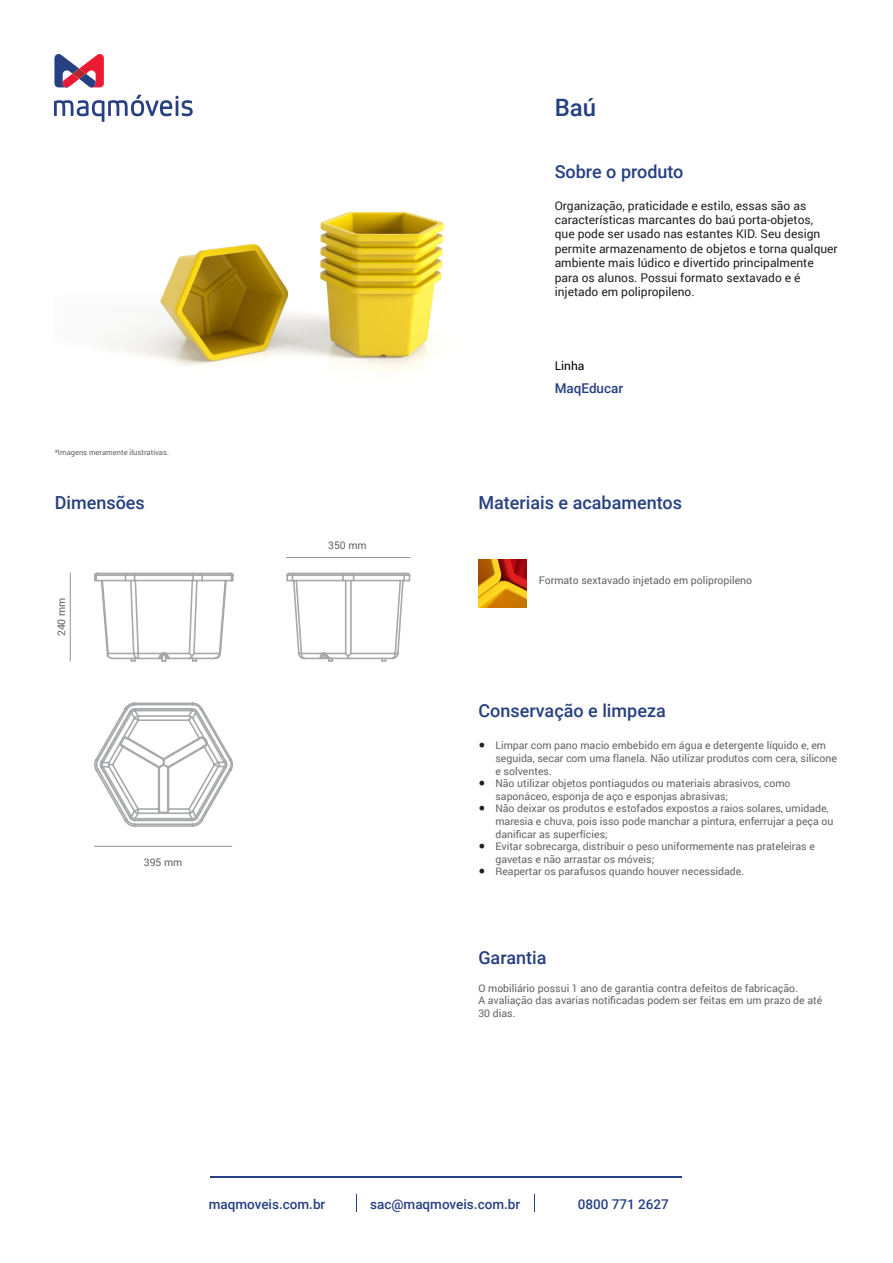
<style>
.page{position:relative;width:893px;height:1263px;background:#fff}
.page>*{position:absolute;margin:0;border:0;box-sizing:border-box;transform-origin:0 0}
.t1{font:500 24px "Roboto";color:#264081}
.t2{font:500 18px "Roboto";color:#264081}
.t3{font:500 13.5px "Roboto";color:#264081}
.t4{font:12px/14.4px "Roboto";color:#231f20}
.t5{font:12px "Roboto";color:#000001}
.t6{font:10.5px/12.6px "Roboto";color:#636366}
.t7{font:7.5px "Roboto";color:#636366}
.s1{font-family:"Minion Pro";font-size:18px;color:#231f20}
</style>
<div class="page">
<img style="left:102px;top:212px;width:342px;height:160px">
<hr style="left:94px;top:846px;width:138px;height:1px;background:#939598">
<hr style="left:286px;top:557px;width:124px;height:1px;background:#939598">
<hr style="left:70px;top:573px;width:1px;height:88px;background:#939598">
<svg style="left:54px;top:95px;width:139px;height:27px"></svg>
<svg style="left:54px;top:54px;width:50px;height:33px"></svg>
<img style="left:479px;top:559px;width:48px;height:48px">
<svg style="left:94px;top:572px;width:317px;height:90px"></svg>
<svg style="left:94px;top:702px;width:139px;height:125px"></svg>
<hr style="left:211px;top:1176px;width:471px;height:1px;background:#264081">
<svg style="left:356px;top:1194px;width:1px;height:18px"></svg>
<svg style="left:534px;top:1194px;width:1px;height:18px"></svg>
<p class="t7" style="left:55px;top:447px;width:116px">*Imagens meramente ilustrativas.</p>
<h2 class="t2" style="left:55px;top:489px;width:92px">Dimensões</h2>
<p class="t6" style="left:55px;top:636px;width:40px;rotate:-90deg">240 mm</p>
<p class="t6" style="left:144px;top:855px;width:40px">395 mm</p>
<p class="t6" style="left:328px;top:538px;width:40px">350 mm</p>
<h1 class="t1" style="left:555px;top:91px;width:43px">Baú</h1>
<h2 class="t2" style="left:555px;top:159px;width:130px">Sobre o produto</h2>
<p class="t4" style="left:555px;top:198px;width:285px">Organização, praticidade e estilo, essas são as características marcantes do baú porta-objetos,<br>que pode ser usado nas estantes KID. Seu design permite armazenamento de objetos e torna qualquer ambiente mais lúdico e divertido principalmente para os alunos. Possui formato sextavado e é injetado em polipropileno.</p>
<p class="t5" style="left:555px;top:358px;width:31px">Linha</p>
<p class="t3" style="left:555px;top:378px;width:70px">MaqEducar</p>
<h2 class="t2" style="left:478px;top:489px;width:205px">Materiais e acabamentos</h2>
<p class="t6" style="left:539px;top:573px;width:215px">Formato sextavado injetado em polipropileno</p>
<h2 class="t2" style="left:478px;top:698px;width:189px">Conservação e limpeza</h2>
<p class="t6" style="left:495px;top:739px;width:343px;text-indent:-17px"><span class="s1">•</span> Limpar com pano macio embebido em água e detergente líquido e, em seguida, secar com uma flanela. Não utilizar produtos com cera, silicone e solventes.</p>
<p class="t6" style="left:495px;top:777px;width:297px;text-indent:-17px"><span class="s1">•</span> Não utilizar objetos pontiagudos ou materiais abrasivos, como saponáceo, esponja de aço e esponjas abrasivas;</p>
<p class="t6" style="left:495px;top:802px;width:340px;text-indent:-17px"><span class="s1">•</span> Não deixar os produtos e estofados expostos a raios solares, umidade, maresia e chuva, pois isso pode manchar a pintura, enferrujar a peça ou danificar as superfícies;</p>
<p class="t6" style="left:495px;top:840px;width:321px;text-indent:-17px"><span class="s1">•</span> Evitar sobrecarga, distribuir o peso uniformemente nas prateleiras e gavetas e não arrastar os móveis;</p>
<p class="t6" style="left:478px;top:865px;width:267px"><span class="s1">•</span> Reapertar os parafusos quando houver necessidade.</p>
<h2 class="t2" style="left:478px;top:944px;width:70px">Garantia</h2>
<p class="t6" style="left:478px;top:981px;width:345px">O mobiliário possui 1 ano de garantia contra defeitos de fabricação.<br>A avaliação das avarias notificadas podem ser feitas em um prazo de até<br>30 dias.</p>
<p class="t3" style="left:209px;top:1195px;width:118px">maqmoveis.com.br</p>
<p class="t3" style="left:370px;top:1195px;width:152px">sac@maqmoveis.com.br</p>
<p class="t3" style="left:578px;top:1195px;width:93px">0800 771 2627</p>
</div>
